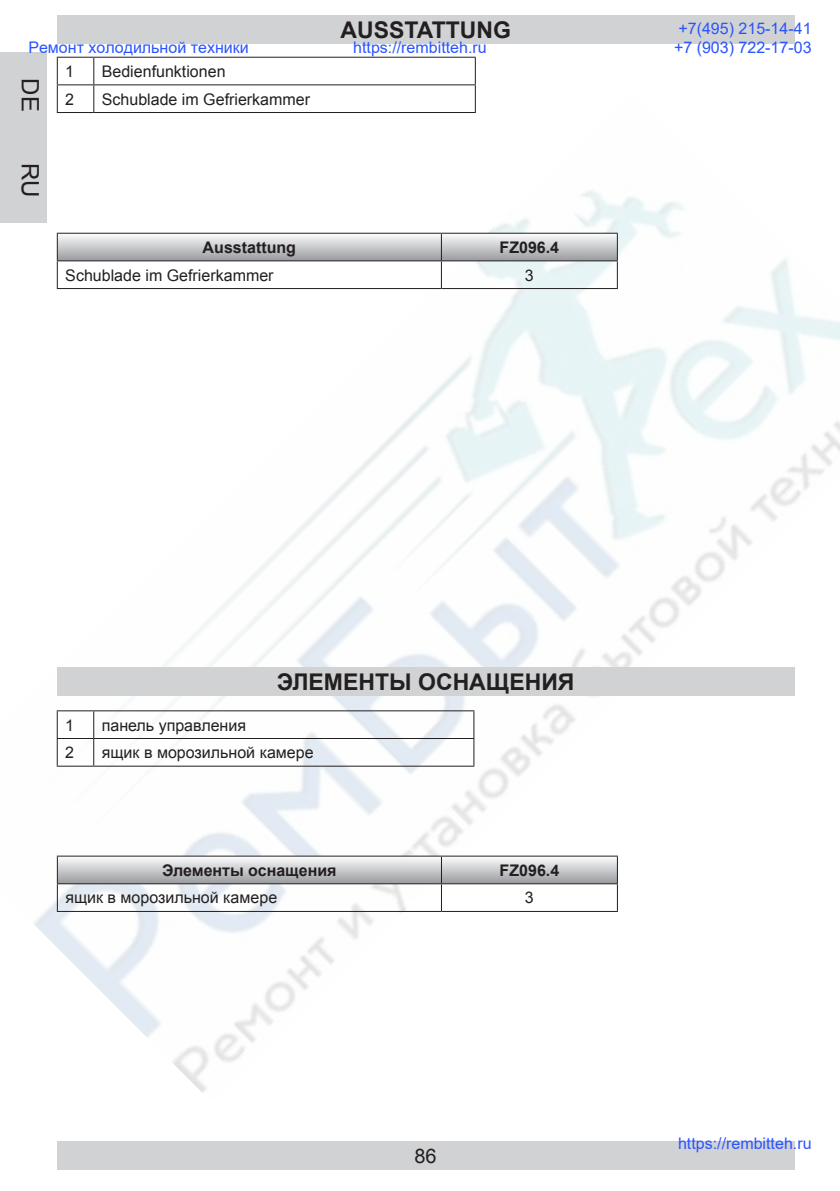
<style>
.page{position:relative;width:840px;height:1191px;background:#fff}
.page>*{position:absolute;margin:0;border:0;box-sizing:border-box;transform-origin:0 0}
.t1{font:24px "Arial";color:#231f20}
.t2{font:700 23px "Arial";color:#231f20}
.t3{font:20px "Arial";color:#231f20}
.t4{font:16px "Arial";color:#231f20}
.t5{font:16px/19.2px "Arial";color:#2954ff}
.t6{font:700 16px "Arial";color:#231f20}
</style>
<div class="page">
<img style="left:33px;top:92px;width:806px;height:1001px">
<div style="left:57px;top:16px;width:737px;height:28px;background:#d1d2d4"></div>
<div style="left:57px;top:1141px;width:737px;height:28px;background:#d1d2d4"></div>
<div style="left:0;top:52px;width:46px;height:85px;background:#d1d2d4"></div>
<div style="left:0;top:137px;width:46px;height:86px;background:#d1d2d4"></div>
<div style="left:57px;top:668px;width:737px;height:28px;background:#d1d2d4"></div>
<svg style="left:57px;top:233px;width:560px;height:55px"></svg>
<hr style="left:57px;top:288px;width:384px;height:1px;background:#231f20">
<hr style="left:441px;top:288px;width:176px;height:1px;background:#231f20">
<hr style="left:57px;top:57px;width:37px;height:1px;background:#231f20">
<hr style="left:94px;top:57px;width:381px;height:1px;background:#231f20">
<hr style="left:57px;top:84px;width:37px;height:1px;background:#231f20">
<svg style="left:57px;top:58px;width:1px;height:54px"></svg>
<hr style="left:94px;top:84px;width:381px;height:1px;background:#231f20">
<svg style="left:93px;top:58px;width:1px;height:54px"></svg>
<svg style="left:474px;top:58px;width:1px;height:54px"></svg>
<hr style="left:57px;top:112px;width:37px;height:1px;background:#231f20">
<hr style="left:94px;top:112px;width:381px;height:1px;background:#231f20">
<hr style="left:57px;top:855px;width:384px;height:1px;background:#231f20">
<hr style="left:441px;top:855px;width:176px;height:1px;background:#231f20">
<svg style="left:57px;top:856px;width:560px;height:55px"></svg>
<hr style="left:57px;top:911px;width:384px;height:1px;background:#231f20">
<hr style="left:441px;top:911px;width:176px;height:1px;background:#231f20">
<hr style="left:57px;top:710px;width:37px;height:1px;background:#231f20">
<hr style="left:94px;top:710px;width:380px;height:1px;background:#231f20">
<hr style="left:57px;top:738px;width:37px;height:1px;background:#231f20">
<svg style="left:57px;top:711px;width:1px;height:54px"></svg>
<hr style="left:94px;top:738px;width:380px;height:1px;background:#231f20">
<svg style="left:93px;top:711px;width:1px;height:54px"></svg>
<svg style="left:473px;top:711px;width:1px;height:54px"></svg>
<hr style="left:57px;top:765px;width:37px;height:1px;background:#231f20">
<hr style="left:94px;top:765px;width:380px;height:1px;background:#231f20">
<h2 class="t2" style="left:340px;top:15px;width:172px">AUSSTATTUNG</h2>
<p class="t5" style="left:28px;top:38px;width:222px">Ремонт холодильной техники</p>
<p class="t5" style="left:353px;top:38px;width:135px">https://rembitteh.ru</p>
<h1 class="t1" style="left:46px;top:78px;width:35px;rotate:90deg">DE</h1>
<h1 class="t1" style="left:46px;top:163px;width:36px;rotate:90deg">RU</h1>
<p class="t4" style="left:65px;top:61px;width:10px">1</p>
<p class="t4" style="left:102px;top:61px;width:125px">Bedienfunktionen</p>
<p class="t4" style="left:65px;top:88px;width:10px">2</p>
<p class="t4" style="left:102px;top:88px;width:210px">Schublade im Gefrierkammer</p>
<p class="t6" style="left:202px;top:237px;width:95px">Ausstattung</p>
<p class="t6" style="left:499px;top:237px;width:61px">FZ096.4</p>
<p class="t4" style="left:65px;top:264px;width:210px">Schublade im Gefrierkammer</p>
<p class="t4" style="left:524px;top:264px;width:10px">3</p>
<p class="t5" style="left:673px;top:19px;width:139px">+7(495) 215-14-41 +7 (903) 722-17-03</p>
<h2 class="t2" style="left:277px;top:667px;width:299px">ЭЛЕМЕНТЫ ОСНАЩЕНИЯ</h2>
<p class="t4" style="left:65px;top:714px;width:10px">1</p>
<p class="t4" style="left:102px;top:714px;width:146px">панель управления</p>
<p class="t4" style="left:65px;top:742px;width:10px">2</p>
<p class="t4" style="left:102px;top:742px;width:213px">ящик в морозильной камере</p>
<p class="t6" style="left:162px;top:859px;width:176px">Элементы оснащения</p>
<p class="t6" style="left:499px;top:859px;width:61px">FZ096.4</p>
<p class="t4" style="left:65px;top:887px;width:213px">ящик в морозильной камере</p>
<p class="t4" style="left:524px;top:887px;width:10px">3</p>
<p class="t3" style="left:414px;top:1142px;width:24px">86</p>
<p class="t5" style="left:677px;top:1133px;width:135px">https://rembitteh.ru</p>
</div>
